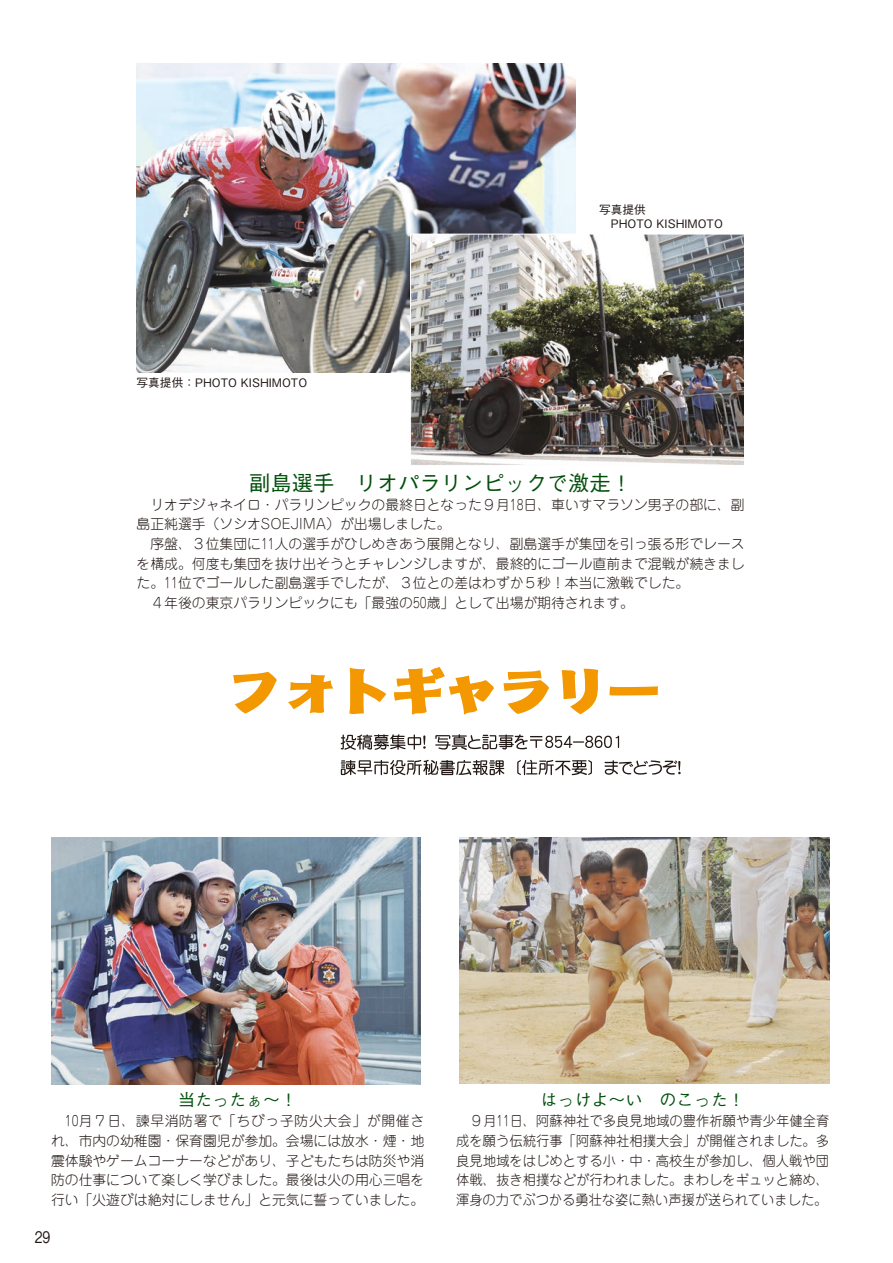
<style>
.page{position:relative;width:893px;height:1263px;background:#fff}
.page>*{position:absolute;margin:0;border:0;box-sizing:border-box;transform-origin:0 0}
.t1{font:500 21.3px "Gothic BBB Pro";color:#004f0b}
.t2{font:500 16.95px "Gothic BBB Pro";color:#004f0b}
.t3{font:500 15.9px "Gothic BBB Pro";color:#231916;scale:.78 1}
.t4{font:300 13.8px/19.6px "Jun 101 Pro";color:#231916}
.t5{font:300 13.8px/19.6px "Jun 101 Pro";color:#231916;text-align:justify;scale:.96 1}
.t6{font:300 13.8px/19.6px "Jun 101 Pro";color:#231916;text-align:justify;scale:.79 1}
.t7{font:500 11.7px/13.8px "Gothic BBB Pro";color:#231916}
</style>
<div class="page">
<svg style="left:341px;top:734px;width:85px;height:16px"></svg>
<svg style="left:435px;top:734px;width:184px;height:16px"></svg>
<svg style="left:341px;top:760px;width:163px;height:15px"></svg>
<svg style="left:517px;top:760px;width:75px;height:15px"></svg>
<svg style="left:605px;top:760px;width:76px;height:15px"></svg>
<svg style="left:233px;top:671px;width:44px;height:43px"></svg>
<svg style="left:288px;top:674px;width:46px;height:40px"></svg>
<svg style="left:349px;top:666px;width:145px;height:49px"></svg>
<svg style="left:503px;top:670px;width:46px;height:44px"></svg>
<svg style="left:561px;top:668px;width:38px;height:47px"></svg>
<svg style="left:609px;top:686px;width:49px;height:10px"></svg>
<img style="left:460px;top:837px;width:369px;height:246px">
<img style="left:137px;top:64px;width:438px;height:308px">
<img style="left:412px;top:236px;width:331px;height:228px">
<div style="left:410px;top:234px;width:335px;height:232px;border:1px solid #fff"></div>
<img style="left:51px;top:838px;width:370px;height:246px">
<p class="t7" style="left:137px;top:374px;width:172px">写真提供：PHOTO KISHIMOTO</p>
<p class="t7" style="left:599px;top:202px;width:125px">写真提供<br>　PHOTO KISHIMOTO</p>
<h1 class="t1" style="left:249px;top:466px;width:384px">副島選手　リオパラリンピックで激走!</h1>
<p class="t4" style="left:137px;top:493px;width:610px">　リオデジャネイロ・パラリンピックの最終日となった９月18日、車いすマラソン男子の部に、副島正純選手（ソシオSOEJIMA）が出場しました。<br>　序盤、３位集団に11人の選手がひしめきあう展開となり、副島選手が集団を引っ張る形でレースを構成。何度も集団を抜け出そうとチャレンジしますが、最終的にゴール直前まで混戦が続きました。11位でゴールした副島選手でしたが、３位との差はわずか５秒！本当に激戦でした。<br>　４年後の東京パラリンピックにも「最強の50歳」として出場が期待されます。</p>
<p class="t2" style="left:178px;top:1086px;width:121px">当たったぁ~!</p>
<p class="t6" style="left:51px;top:1110px;width:474px;text-indent:14px">10月７日、諫早消防署で「ちびっ子防火大会」が開催され、市内の幼稚園・保育園児が参加。会場には放水・煙・地震体験やゲームコーナーなどがあり、子どもたちは防災や消防の仕事について楽しく学びました。最後は火の用心三唱を行い「火遊びは絶対にしません」と元気に誓っていました。</p>
<p class="t3" style="left:35px;top:1224px;width:22px">29</p>
<p class="t2" style="left:541px;top:1086px;width:206px">はっけよ～い　のこった!</p>
<p class="t5" style="left:456px;top:1110px;width:390px;text-indent:14px">９月11日、阿蘇神社で多良見地域の豊作祈願や青少年健全育成を願う伝統行事「阿蘇神社相撲大会」が開催されました。多良見地域をはじめとする小・中・高校生が参加し、個人戦や団体戦、抜き相撲などが行われました。まわしをギュッと締め、渾身の力でぶつかる勇壮な姿に熱い声援が送られていました。</p>
</div>
